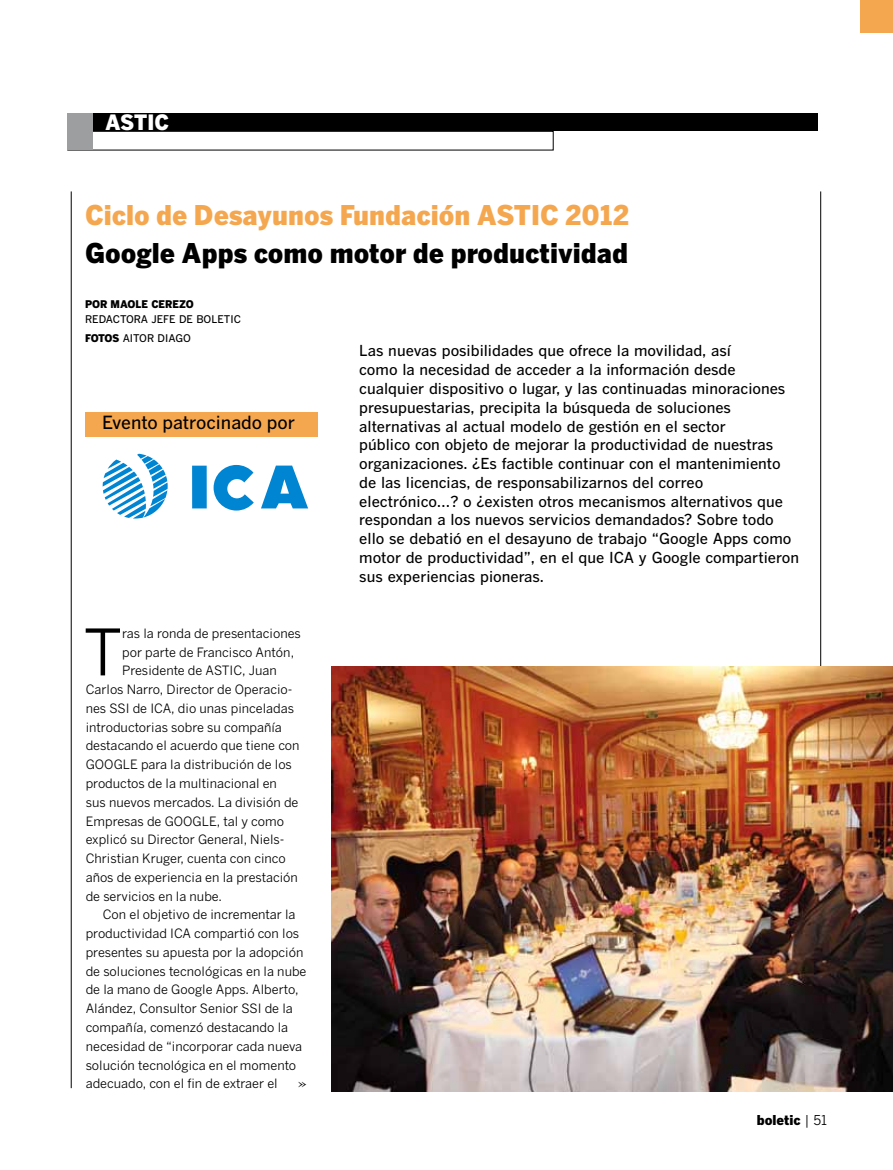
<style>
.page{position:relative;width:893px;height:1170px;background:#fff}
.page>*{position:absolute;margin:0;border:0;box-sizing:border-box;transform-origin:0 0}
.t1{font:63.45px "Benton Gothic";color:#000}
.t2{font:900 27px "Benton Gothic";color:#f5a74f}
.t3{font:900 27px "Benton Gothic";color:#000}
.t4{font:900 21px "Benton Gothic";letter-spacing:-.01em;color:#fff}
.t5{font:500 18px "Benton Gothic";color:#000}
.t6{font:500 15px/18.8px "Benton Gothic";color:#000}
.t7{font:15px "Janson Text LT Std";color:#000}
.t8{font:900 13.5px "Benton Gothic";color:#000}
.t9{font:12.75px "Benton Gothic";color:#000}
.t10{font:500 10.5px/18.8px "Benton Gothic";color:#000}
.t11{font:900 10.5px "Benton Gothic";color:#000}
.s1{font-weight:900}
.s2{font-weight:400}
</style>
<div class="page">
<hr style="left:71px;top:191px;width:1px;height:897px;background:#000">
<hr style="left:820px;top:191px;width:1px;height:897px;background:#000">
<div style="left:68px;top:131px;width:485px;height:19px;border:1px solid #000"></div>
<div style="left:67px;top:113px;width:750px;height:18px;background:#000"></div>
<div style="left:67px;top:113px;width:26px;height:37px;background:#9c9e9f"></div>
<div style="left:860px;top:0;width:33px;height:33px;background:#f5a74f"></div>
<div style="left:85px;top:413px;width:232px;height:24px;background:#f5a74f"></div>
<div style="left:192px;top:465px;width:15px;height:43px;background:#0085d2"></div>
<svg style="left:261px;top:465px;width:47px;height:43px"></svg>
<svg style="left:103px;top:453px;width:65px;height:65px"></svg>
<svg style="left:214px;top:465px;width:40px;height:45px"></svg>
<img style="left:331px;top:666px;width:562px;height:425px">
<h3 class="t4" style="left:105px;top:109px;width:65px">ASTIC</h3>
<h2 class="t2" style="left:85px;top:198px;width:546px">Ciclo de Desayunos Fundación ASTIC 2012</h2>
<h2 class="t3" style="left:85px;top:236px;width:544px">Google Apps como motor de productividad</h2>
<p class="t11" style="left:85px;top:297px;width:9px">por</p>
<p class="t11" style="left:111px;top:297px;width:9px">mao</p>
<p class="t11" style="left:136px;top:297px;width:31px">le Cere</p>
<p class="t11" style="left:179px;top:297px;width:14px">zo</p>
<p class="t10" style="left:85px;top:309px;width:15px">reda</p>
<p class="t10" style="left:85px;top:309px;width:157px;text-indent:28px">ctora jefe de boletic<br><span class="s1">FOTOS</span> AI TOR DI AGO</p>
<h3 class="t5" style="left:102px;top:411px;width:194px">Evento patrocinado por</h3>
<h1 class="t1" style="left:83px;top:614px;width:40px">T</h1>
<p class="t9" style="left:122px;top:625px;width:180px">ras la ronda de presentaciones</p>
<p class="t9" style="left:122px;top:644px;width:173px">por parte de Francisco Antón,</p>
<p class="t9" style="left:122px;top:663px;width:156px">Presidente de ASTIC, Juan</p>
<p class="t9" style="left:86px;top:682px;width:208px">Carlos Narro, Director de Operacio-</p>
<p class="t9" style="left:86px;top:700px;width:210px">nes SSI de ICA, dio unas pinceladas</p>
<p class="t9" style="left:86px;top:719px;width:198px">introductorias sobre su compañía</p>
<p class="t9" style="left:86px;top:738px;width:215px">destacando el acuerdo que tiene con</p>
<p class="t9" style="left:86px;top:757px;width:208px">GOOGLE para la distribución de los</p>
<p class="t9" style="left:86px;top:775px;width:193px">productos de la multinacional en</p>
<p class="t9" style="left:86px;top:794px;width:214px">sus nuevos mercados. La división de</p>
<p class="t9" style="left:86px;top:813px;width:200px">Empresas de GOOGLE, tal y como</p>
<p class="t9" style="left:86px;top:832px;width:200px">explicó su Director General, N iels-</p>
<p class="t9" style="left:86px;top:850px;width:202px">Christian Kruger, cuenta con cinco</p>
<p class="t9" style="left:86px;top:869px;width:214px">años de experiencia en la prestación</p>
<p class="t9" style="left:86px;top:888px;width:138px">de servicios en la nube.</p>
<p class="t9" style="left:103px;top:907px;width:194px">Con el objetivo de incrementar la</p>
<p class="t9" style="left:86px;top:925px;width:215px">productividad ICA compartió con los</p>
<p class="t9" style="left:86px;top:944px;width:219px">presentes su apuesta por la adopción</p>
<p class="t9" style="left:86px;top:963px;width:222px">de soluciones tecnológicas en la nube</p>
<p class="t9" style="left:86px;top:982px;width:214px">de la mano de Google Apps. Alberto,</p>
<p class="t9" style="left:86px;top:1000px;width:209px">Alández, Consultor Senior SSI de la</p>
<p class="t9" style="left:86px;top:1019px;width:204px">compañía, comenzó destacando la</p>
<p class="t9" style="left:86px;top:1038px;width:218px">necesidad de “incorporar cada nueva</p>
<p class="t9" style="left:86px;top:1057px;width:212px">solución tecnológica en el momento</p>
<p class="t9" style="left:86px;top:1075px;width:194px">adecuado, con el fin de extraer el</p>
<p class="t7" style="left:298px;top:1073px;width:10px">»</p>
<p class="t6" style="left:359px;top:341px;width:441px">Las nuevas posibilidades que ofrece la movilidad, así<br>como la necesidad de acceder a la información desde cualquier dispositivo o lugar, y las continuadas minoraciones presupuestarias, precipita la búsqueda de soluciones alternativas al actual modelo de gestión en el sector<br>público con objeto de mejorar la productividad de nuestras organizaciones. ¿Es factible continuar con el mantenimiento de las licencias, de responsabilizarnos del correo electrónico…? o ¿existen otros mecanismos alternativos que respondan a los nuevos servicios demandados? Sobre todo ello se debatió en el desayuno de trabajo “Google Apps como motor de productividad”, en el que ICA y Google compartieron sus experiencias pioneras.</p>
<p class="t8" style="left:757px;top:1111px;width:72px">boletic <span class="s2">| 51</span></p>
</div>
